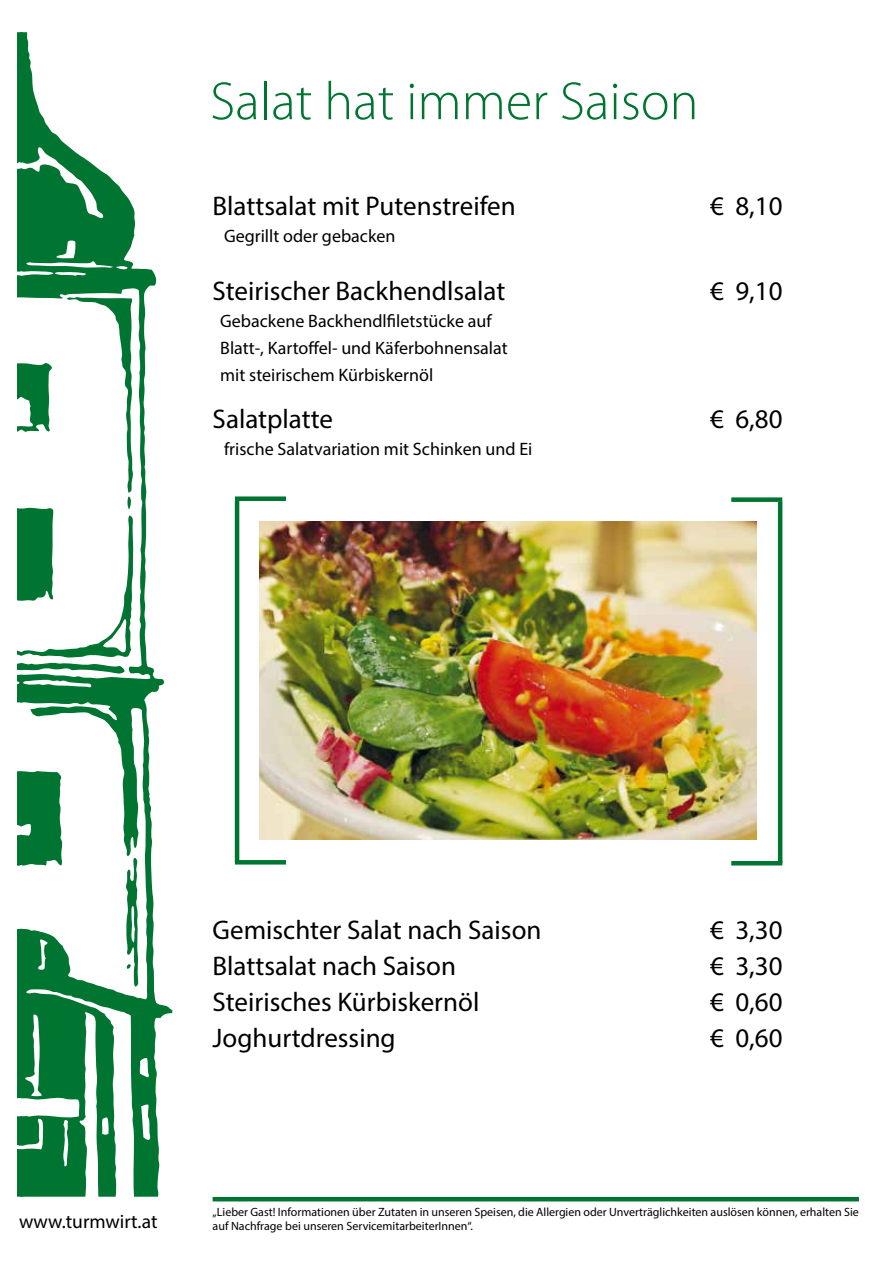
<style>
.page{position:relative;width:893px;height:1263px;background:#fff}
.page>*{position:absolute;margin:0;border:0;box-sizing:border-box;transform-origin:0 0}
.t1{font:300 54px "Myriad Pro";color:#007431}
.t2{font:27px "Myriad Pro";color:#000}
.t3{font:19.5px "Myriad Pro";color:#000}
.t4{font:18px/27px "Myriad Pro";color:#000}
.t5{font:12px/14.4px "Myriad Pro";color:#000}
</style>
<div class="page">
<svg style="left:140px;top:268px;width:32px;height:929px"></svg>
<svg style="left:17px;top:32px;width:123px;height:1165px"></svg>
<hr style="left:213px;top:1197px;width:646px;height:4px;background:#007431">
<img style="left:259px;top:522px;width:498px;height:317px">
<div style="left:731px;top:497px;width:51px;height:5px;background:#007431"></div>
<hr style="left:778px;top:502px;width:4px;height:361px;background:#007431">
<hr style="left:731px;top:861px;width:51px;height:4px;background:#007431">
<div style="left:235px;top:496px;width:51px;height:5px;background:#007431"></div>
<hr style="left:235px;top:501px;width:4px;height:361px;background:#007431">
<svg style="left:235px;top:860px;width:51px;height:4px"></svg>
<h1 class="t1" style="left:210px;top:69px;width:490px">Salat hat immer Saison</h1>
<p class="t2" style="left:213px;top:189px;width:305px">Blattsalat mit Putenstreifen</p>
<p class="t2" style="left:710px;top:189px;width:74px">€ 8,10</p>
<p class="t4" style="left:224px;top:222px;width:173px">Gegrillt oder gebacken</p>
<p class="t2" style="left:213px;top:274px;width:294px">Steirischer Backhendlsalat</p>
<p class="t2" style="left:710px;top:274px;width:74px">€ 9,10</p>
<p class="t4" style="left:220px;top:307px;width:289px">Gebackene Backhendlfiletstücke auf<br>Blatt-, Kartoffel- und Käferbohnensalat mit steirischem Kürbiskernöl</p>
<p class="t2" style="left:213px;top:402px;width:122px">Salatplatte</p>
<p class="t2" style="left:710px;top:402px;width:74px">€ 6,80</p>
<p class="t4" style="left:224px;top:435px;width:310px">frische Salatvariation mit Schinken und Ei</p>
<p class="t2" style="left:213px;top:913px;width:330px">Gemischter Salat nach Saison</p>
<p class="t2" style="left:710px;top:913px;width:74px">€ 3,30</p>
<p class="t2" style="left:213px;top:949px;width:245px">Blattsalat nach Saison</p>
<p class="t2" style="left:710px;top:949px;width:74px">€ 3,30</p>
<p class="t2" style="left:213px;top:985px;width:268px">Steirisches Kürbiskernöl</p>
<p class="t2" style="left:710px;top:985px;width:74px">€ 0,60</p>
<p class="t2" style="left:213px;top:1021px;width:185px">Joghurtdressing</p>
<p class="t2" style="left:710px;top:1021px;width:74px">€ 0,60</p>
<p class="t3" style="left:19px;top:1210px;width:140px">www.turmwirt.at</p>
<p class="t5" style="left:213px;top:1204px;width:648px">„Lieber Gast! Informationen über Zutaten in unseren Speisen, die Allergien oder Unverträglichkeiten auslösen können, erhalten Sie auf Nachfrage bei unseren ServicemitarbeiterInnen“.</p>
</div>
